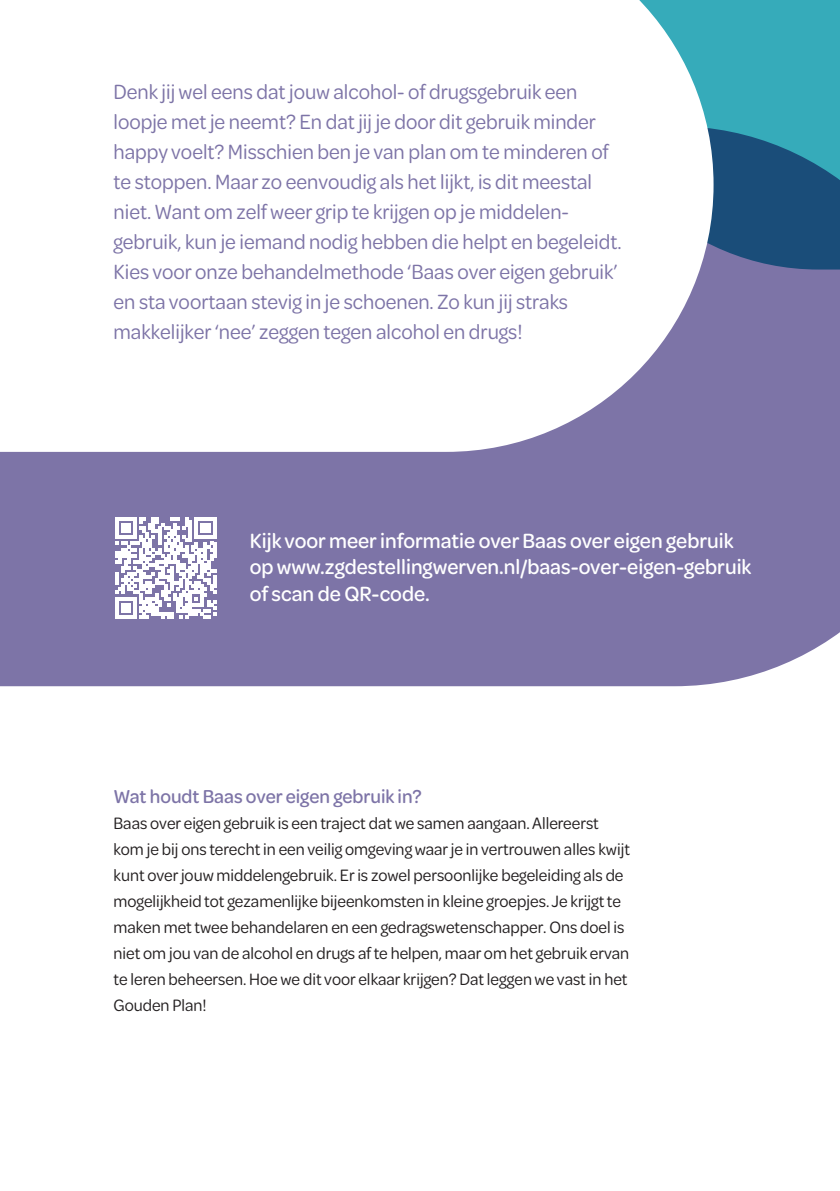
<style>
.page{position:relative;width:840px;height:1191px;background:#fff}
.page>*{position:absolute;margin:0;border:0;box-sizing:border-box;transform-origin:0 0}
.t1{font:22px/30px "Omnes Semi Cond";color:#7d74a7}
.t2{font:500 22px/26.4px "Omnes Semi Cond";color:#fff}
.t3{font:500 20px "Omnes Semi Cond";color:#7d74a7}
.t4{font:17.6px/26px "Omnes Semi Cond";color:#231f20}
</style>
<div class="page">
<div style="left:0;top:269px;width:839px;height:417px;background:#7d74a7"></div>
<svg style="left:713px;top:0;width:126px;height:269px;background:#2b819d"></svg>
<svg style="left:0;top:0;width:713px;height:452px"></svg>
<svg style="left:115px;top:517px;width:101px;height:101px"></svg>
<p class="t1" style="left:113px;top:75px;width:509px">Denk jij wel eens dat jouw alcohol- of drugsgebruik een loopje met je neemt? En dat jij je door dit gebruik minder happy voelt? Misschien ben je van plan om te minderen of te stoppen. Maar zo eenvoudig als het lijkt, is dit meestal niet. Want om zelf weer grip te krijgen op je middelen&shy;gebruik, kun je iemand nodig hebben die helpt en begeleidt.<br>Kies voor onze behandelmethode ‘Baas over eigen gebruik’ en sta voortaan stevig in je schoenen. Zo kun jij straks makkelijker ‘nee’ zeggen tegen alcohol en drugs!</p>
<p class="t2" style="left:249px;top:526px;width:503px">Kijk voor meer informatie over Baas over eigen gebruik op www.zgdestellingwerven.nl/baas-over-eigen-gebruik of scan de QR-code.</p>
<p class="t3" style="left:113px;top:783px;width:310px">Wat houdt Baas over eigen gebruik in?</p>
<p class="t4" style="left:113px;top:809px;width:517px">Baas over eigen gebruik is een traject dat we samen aangaan. Allereerst kom je bij ons terecht in een veilig omgeving waar je in vertrouwen alles kwijt kunt over jouw middelengebruik. Er is zowel persoonlijke begeleiding als de mogelijkheid tot gezamenlijke bijeenkomsten in kleine groepjes. Je krijgt te maken met twee behandelaren en een gedragswetenschapper. Ons doel is niet om jou van de alcohol en drugs af te helpen, maar om het gebruik ervan te leren beheersen. Hoe we dit voor elkaar krijgen? Dat leggen we vast in het Gouden Plan!</p>
</div>
